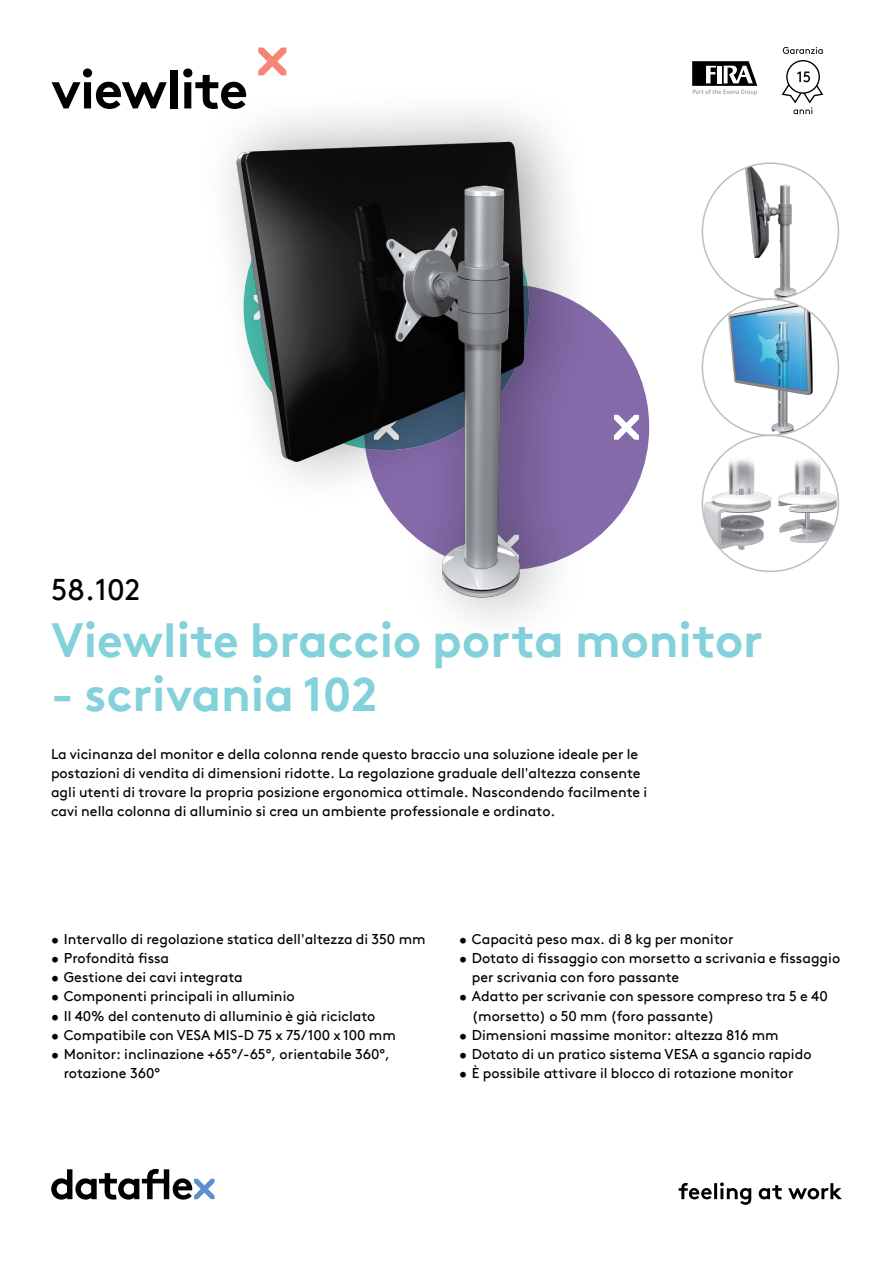
<style>
.page{position:relative;width:893px;height:1263px;background:#fff}
.page>*{position:absolute;margin:0;border:0;box-sizing:border-box;transform-origin:0 0}
.hoofdstuk{font:700 54px "Brown Pro TT";letter-spacing:-.02em;color:#000}
.productnaam{font:700 48px "Brown Pro TT";color:#83d1da}
.productnummer{font:30px "Brown Pro TT";color:#000}
.omschrijving{font:14.25px/19.2px "Brown Pro TT";color:#000}
</style>
<div class="page">
<svg style="left:595px;top:315px;width:54px;height:224px;fill:#846aa9"></svg>
<svg style="left:51px;top:1169px;width:164px;height:30px"></svg>
<svg style="left:679px;top:1182px;width:163px;height:23px"></svg>
<svg style="left:258px;top:47px;width:28px;height:28px"></svg>
<img style="left:743px;top:165px;width:55px;height:134px">
<img style="left:728px;top:301px;width:85px;height:134px">
<img style="left:702px;top:455px;width:136px;height:97px">
<div style="left:198px;top:84px;width:397px;height:566px;background:#000;opacity:.35"></div>
<img style="left:229px;top:133px;width:351px;height:473px">
<svg style="left:692px;top:61px;width:65px;height:34px"></svg>
<svg style="left:783px;top:47px;width:40px;height:7px"></svg>
<svg style="left:782px;top:60px;width:41px;height:54px"></svg>
<p class="hoofdstuk" style="left:51px;top:46px;width:198px">viewlite</p>
<p class="productnummer" style="left:51px;top:566px;width:91px">58.102</p>
<p class="productnaam" style="left:51px;top:601px;width:713px">Viewlite braccio porta monitor</p>
<p class="productnaam" style="left:51px;top:655px;width:328px">- scrivania 102</p>
<p class="omschrijving" style="left:51px;top:743px;width:598px">La vicinanza del monitor e della colonna rende questo braccio una soluzione ideale per le postazioni di vendita di dimensioni ridotte. La regolazione graduale dell'altezza consente agli utenti di trovare la propria posizione ergonomica ottimale. Nascondendo facilmente i cavi nella colonna di alluminio si crea un ambiente professionale e ordinato.</p>
<p class="omschrijving" style="left:51px;top:928px;width:376px">• Intervallo di regolazione statica dell'altezza di 350 mm</p>
<p class="omschrijving" style="left:51px;top:947px;width:120px">• Profondità fissa</p>
<p class="omschrijving" style="left:51px;top:966px;width:193px">• Gestione dei cavi integrata</p>
<p class="omschrijving" style="left:51px;top:986px;width:245px">• Componenti principali in alluminio</p>
<p class="omschrijving" style="left:51px;top:1005px;width:326px">• Il 40% del contenuto di alluminio è già riciclato</p>
<p class="omschrijving" style="left:51px;top:1024px;width:346px">• Compatibile con VESA MIS-D 75 x 75/100 x 100 mm</p>
<p class="omschrijving" style="left:64px;top:1043px;width:328px;text-indent:-13px">• Monitor: inclinazione +65°/-65°, orientabile 360°, rotazione 360°</p>
<p class="omschrijving" style="left:459px;top:928px;width:276px">• Capacità peso max. di 8 kg per monitor</p>
<p class="omschrijving" style="left:472px;top:947px;width:370px;text-indent:-13px">• Dotato di fissaggio con morsetto a scrivania e fissaggio per scrivania con foro passante</p>
<p class="omschrijving" style="left:472px;top:986px;width:357px;text-indent:-13px">• Adatto per scrivanie con spessore compreso tra 5 e 40 (morsetto) o 50 mm (foro passante)</p>
<p class="omschrijving" style="left:459px;top:1024px;width:321px">• Dimensioni massime monitor: altezza 816 mm</p>
<p class="omschrijving" style="left:459px;top:1043px;width:354px">• Dotato di un pratico sistema VESA a sgancio rapido</p>
<p class="omschrijving" style="left:459px;top:1062px;width:336px">• È possibile attivare il blocco di rotazione monitor</p>
</div>
